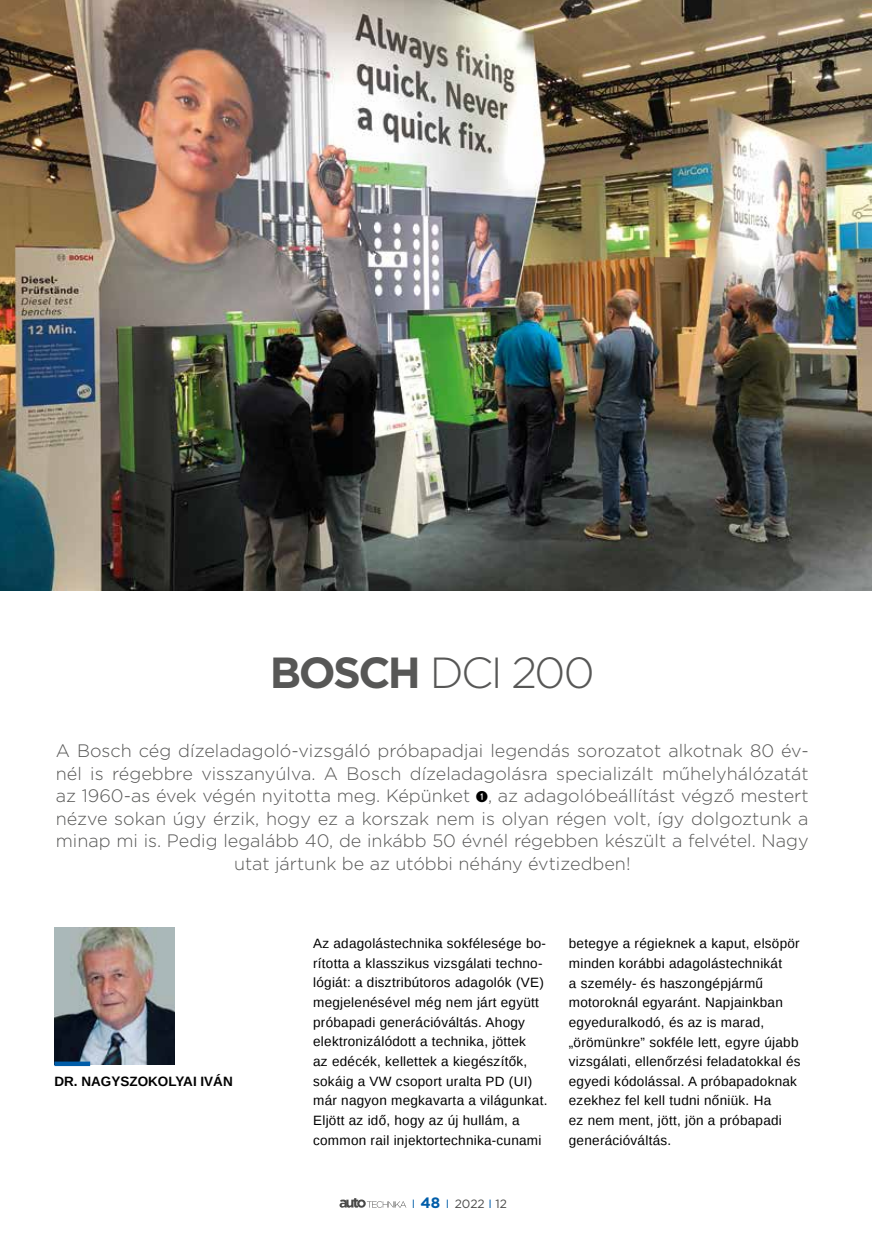
<style>
.page{position:relative;width:872px;height:1246px;background:#fff}
.page>*{position:absolute;margin:0;border:0;box-sizing:border-box;transform-origin:0 0}
.t1{font:300 43.5px "Gotham";letter-spacing:-.055em;color:#575756}
.t2{font:300 18px/22.5px "Gotham";color:#575756;text-align:center}
.t3{font:13.5px/19.6px "Liberation Sans";letter-spacing:.02em;color:#000}
.t4{font:700 13.5px "Liberation Sans";color:#000}
.t5{font:12px "Gotham";color:#4a4a49}
.s1{font-weight:700}
.s2{font-family:"Combi Numerals Ltd";font-weight:400;font-size:15px;color:#000}
.s3{color:#005da9}
.s4{font-weight:700;font-size:15px;color:#005da9}
</style>
<div class="page">
<svg style="left:339px;top:1198px;width:67px;height:10px"></svg>
<img style="left:0;top:0;width:871px;height:591px">
<img style="left:55px;top:927px;width:120px;height:138px">
<div style="left:54px;top:1061px;width:36px;height:5px;background:#005da9"></div>
<h1 class="t1" style="left:270px;top:645px;width:326px"><span class="s1">BOSCH</span> DCI 200</h1>
<p class="t2" style="left:56px;top:739px;width:754px">A Bosch cég dízeladagoló-vizsgáló próbapadjai legendás sorozatot alkotnak 80 év&shy;nél is régebbre visszanyúlva. A Bosch dízeladagolásra specializált műhelyhálózatát az 1960-as évek végén nyitotta meg. Képünket <span class="s2">➊</span>, az adagolóbeállítást végző mestert nézve sokan úgy érzik, hogy ez a korszak nem is olyan régen volt, így dolgoztunk a minap mi is. Pedig legalább 40, de inkább 50 évnél régebben készült a felvétel. Nagy utat jártunk be az utóbbi néhány évtizedben!</p>
<p class="t4" style="left:54px;top:1072px;width:180px">DR. NAGYSZOKOLYAI IVÁN</p>
<p class="t3" style="left:313px;top:934px;width:236px">Az adagolástechnika sokfélesége bo&shy;rította a klasszikus vizsgálati techno&shy;lógiát: a disztribútoros adagolók (VE) megjelenésével még nem járt együtt próbapadi generációváltás. Ahogy elektronizálódott a technika, jöttek<br>az edécék, kellettek a kiegészítők, sokáig a VW csoport uralta PD (UI) már nagyon megkavarta a világunkat.<br>Eljött az idő, hogy az új hullám, a common rail injektortechnika-cunami</p>
<p class="t3" style="left:569px;top:934px;width:233px">betegye a régieknek a kaput, elsöpör minden korábbi adagolástechnikát<br>a személy- és haszongépjármű motoroknál egyaránt. Napjainkban egyeduralkodó, és az is marad, „örömünkre” sokféle lett, egyre újabb vizsgálati, ellenőrzési feladatokkal és egyedi kódolással. A próbapadoknak ezekhez fel kell tudni nőniük. Ha<br>ez nem ment, jött, jön a próbapadi generációváltás.</p>
<p class="t5" style="left:412px;top:1196px;width:97px"><span class="s3">I</span> <span class="s4">48</span> <span class="s3">I</span> 2022 <span class="s3">I</span> 12</p>
</div>
